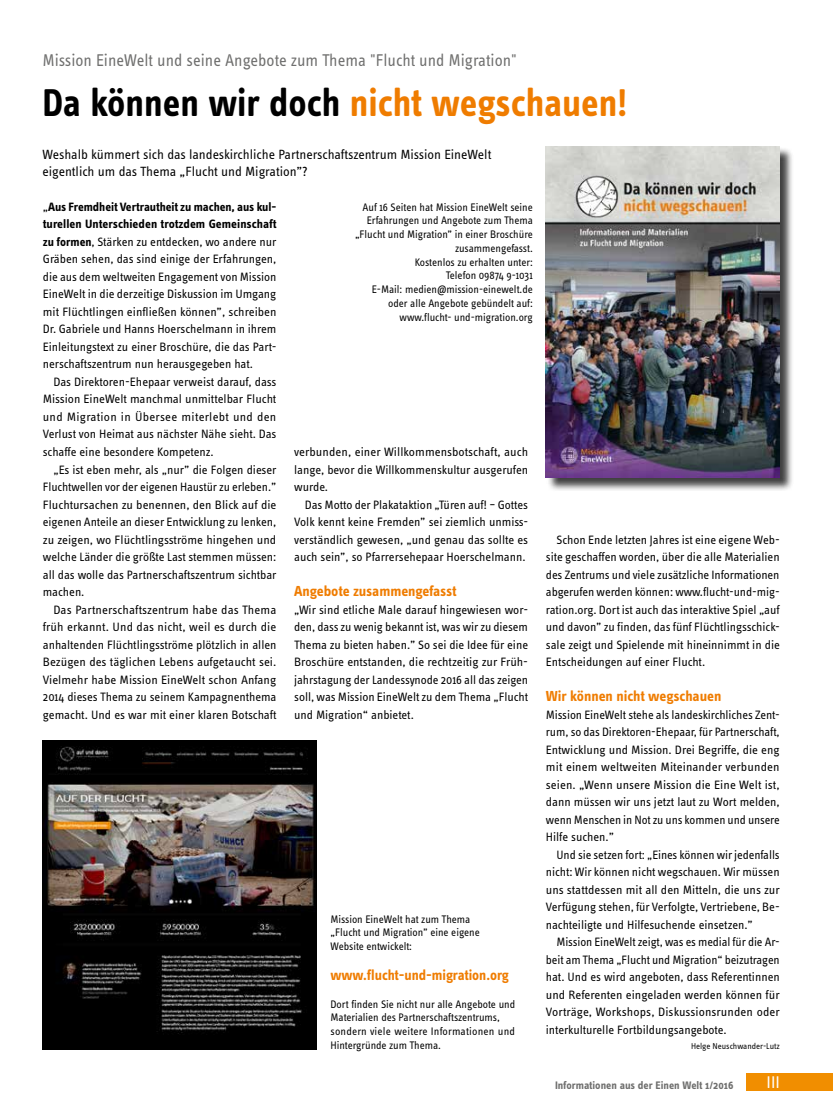
<style>
.page{position:relative;width:833px;height:1117px;background:#fff}
.page>*{position:absolute;margin:0;border:0;box-sizing:border-box;transform-origin:0 0}
.t1{font:700 40px "Info OT Text";color:#ef7c00;scale:.95 1}
.t2{font:17.5px "Info OT Text";color:#6f6f6e;scale:.95 1}
.t3{font:17.5px "Info OT Text";color:#fff}
.t4{font:700 15px "Info OT Text";letter-spacing:-.005em;color:#ef7c00}
.t5{font:13.75px/16.5px "Info OT Text";letter-spacing:-.005em;color:#000}
.t6{font:12.5px/17.5px "Info OT Text";letter-spacing:-.005em;color:#000;text-align:justify}
.t7{font:11.25px/13.8px "Info OT Text";color:#000}
.t8{font:700 11.25px "Info OT Text";color:#6f6f6e}
.t9{font:8.75px "Info OT Text";letter-spacing:-.005em;color:#000}
.s1{color:#000}
.s2{font-weight:700}
</style>
<div class="page">
<div style="left:746px;top:1073px;width:87px;height:17px;background:#f18e00"></div>
<div style="left:546px;top:147px;width:248px;height:344px;background:#000;opacity:.75"></div>
<img style="left:546px;top:146px;width:233px;height:331px">
<img style="left:43px;top:740px;width:273px;height:309px">
<h2 class="t2" style="left:43px;top:49px;width:501px">Mission EineWelt und seine Angebote zum Thema "Flucht und Migration"</h2>
<h1 class="t1" style="left:43px;top:77px;width:617px"><span class="s1">Da können wir doch</span> nicht wegschauen!</h1>
<p class="t5" style="left:43px;top:146px;width:450px">Weshalb kümmert sich das landeskirchliche Partnerschaftszentrum Mission EineWelt eigentlich um das Thema „Flucht und Migration”?</p>
<p class="t6" style="left:43px;top:197px;width:235px">„<span class="s2">Aus Fremdheit Vertrautheit zu machen, aus kul&shy;turellen Unterschieden trotzdem Gemeinschaft zu formen</span>, Stärken zu entdecken, wo andere nur Gräben sehen, das sind einige der Erfahrungen, die aus dem weltweiten Engagement von Mission EineWelt in die derzeitige Diskussion im Umgang mit Flüchtlingen einfließen können”, schreiben Dr. Gabriele und Hanns Hoerschelmann in ihrem Einleitungstext zu einer Broschüre, die das Part&shy;nerschaftszentrum nun herausgegeben hat.</p>
<p class="t6" style="left:43px;top:372px;width:235px;text-indent:11px">Das Direktoren-Ehepaar verweist darauf, dass Mission EineWelt manchmal unmittelbar Flucht und Migration in Übersee miterlebt und den Verlust von Heimat aus nächster Nähe sieht. Das schaffe eine besondere Kompetenz.</p>
<p class="t6" style="left:43px;top:460px;width:235px;text-indent:11px">„Es ist eben mehr, als „nur” die Folgen dieser Fluchtwellen vor der eigenen Haustür zu erleben.” Fluchtursachen zu benennen, den Blick auf die eigenen Anteile an dieser Entwicklung zu lenken, zu zeigen, wo Flüchtlingsströme hingehen und welche Länder die größte Last stemmen müssen: all das wolle das Partnerschaftszentrum sichtbar machen.</p>
<p class="t6" style="left:43px;top:600px;width:235px;text-indent:11px">Das Partnerschaftszentrum habe das Thema früh erkannt. Und das nicht, weil es durch die anhaltenden Flüchtlingsströme plötzlich in allen Bezügen des täglichen Lebens aufgetaucht sei.<br>Vielmehr habe Mission EineWelt schon Anfang 2014 dieses Thema zu seinem Kampagnenthema gemacht. Und es war mit einer klaren Botschaft</p>
<p class="t7" style="left:355px;top:200px;width:179px;text-align:right">Auf 16 Seiten hat Mission EineWelt seine<br>Erfahrungen und Angebote zum Thema „Flucht und Migration” in einer Broschüre zusammengefasst.<br>Kostenlos zu erhalten unter:<br>Telefon 09874 9-1031<br>E-Mail: medien@mission-einewelt.de oder alle Angebote gebündelt auf: www.flucht- und-migration.org</p>
<p class="t6" style="left:294px;top:442px;width:235px">verbunden, einer Willkommensbotschaft, auch lange, bevor die Willkommenskultur ausgerufen wurde.</p>
<p class="t6" style="left:294px;top:495px;width:235px;text-indent:11px">Das Motto der Plakataktion „Türen auf! – Gottes Volk kennt keine Fremden” sei ziemlich unmiss&shy;verständlich gewesen, „und genau das sollte es auch sein”, so Pfarrersehepaar Hoerschelmann.</p>
<p class="t4" style="left:294px;top:581px;width:164px">Angebote zusammengefasst</p>
<p class="t6" style="left:294px;top:600px;width:235px">„Wir sind etliche Male darauf hingewiesen wor&shy;den, dass zu wenig bekannt ist, was wir zu diesem Thema zu bieten haben.” So sei die Idee für eine Broschüre entstanden, die rechtzeitig zur Früh&shy;jahrstagung der Landessynode 2016 all das zeigen soll, was Mission EineWelt zu dem Thema „Flucht und Migration“ anbietet.</p>
<p class="t7" style="left:330px;top:911px;width:151px">Mission EineWelt hat zum Thema „Flucht und Migration” eine eigene<br>Website entwickelt:</p>
<p class="t4" style="left:330px;top:965px;width:180px">www.flucht-und-migration.org</p>
<p class="t7" style="left:330px;top:996px;width:186px">Dort finden Sie nicht nur alle Angebote und Materialien des Partnerschaftszentrums, sondern viele weitere Informationen und Hintergründe zum Thema.</p>
<p class="t6" style="left:546px;top:530px;width:235px;text-indent:11px">Schon Ende letzten Jahres ist eine eigene Web&shy;site geschaffen worden, über die alle Materialien des Zentrums und viele zusätzliche Informationen abgerufen werden können: www.flucht-und-mig&shy;ration.org. Dort ist auch das interaktive Spiel „auf und davon” zu finden, das fünf Flüchtlingsschick&shy;sale zeigt und Spielende mit hineinnimmt in die Entscheidungen auf einer Flucht.</p>
<p class="t4" style="left:546px;top:686px;width:177px">Wir können nicht wegschauen</p>
<p class="t6" style="left:546px;top:705px;width:235px">Mission EineWelt stehe als landeskirchliches Zent&shy;rum, so das Direktoren-Ehepaar, für Partnerschaft, Entwicklung und Mission. Drei Begriffe, die eng mit einem weltweiten Miteinander verbunden seien. „Wenn unsere Mission die Eine Welt ist, dann müssen wir uns jetzt laut zu Wort melden, wenn Menschen in Not zu uns kommen und unsere Hilfe suchen.”</p>
<p class="t6" style="left:546px;top:845px;width:235px;text-indent:11px">Und sie setzen fort: „Eines können wir jedenfalls nicht: Wir können nicht wegschauen. Wir müssen uns stattdessen mit all den Mitteln, die uns zur Verfügung stehen, für Verfolgte, Vertriebene, Be&shy;nachteiligte und Hilfesuchende einsetzen.”</p>
<p class="t6" style="left:546px;top:932px;width:236px;text-indent:11px">Mission EineWelt zeigt, was es medial für die Ar&shy;beit am Thema „Flucht und Migration“ beizutragen hat. Und es wird angeboten, dass Referentinnen und Referenten eingeladen werden können für Vorträge, Workshops, Diskussionsrunden oder interkulturelle Fortbildungsangebote.</p>
<p class="t9" style="left:691px;top:1040px;width:90px">Helge Neuschwander-Lutz</p>
<p class="t8" style="left:555px;top:1078px;width:180px">Informationen aus der Einen Welt 1/2016</p>
<h2 class="t3" style="left:766px;top:1071px;width:15px">III</h2>
</div>
